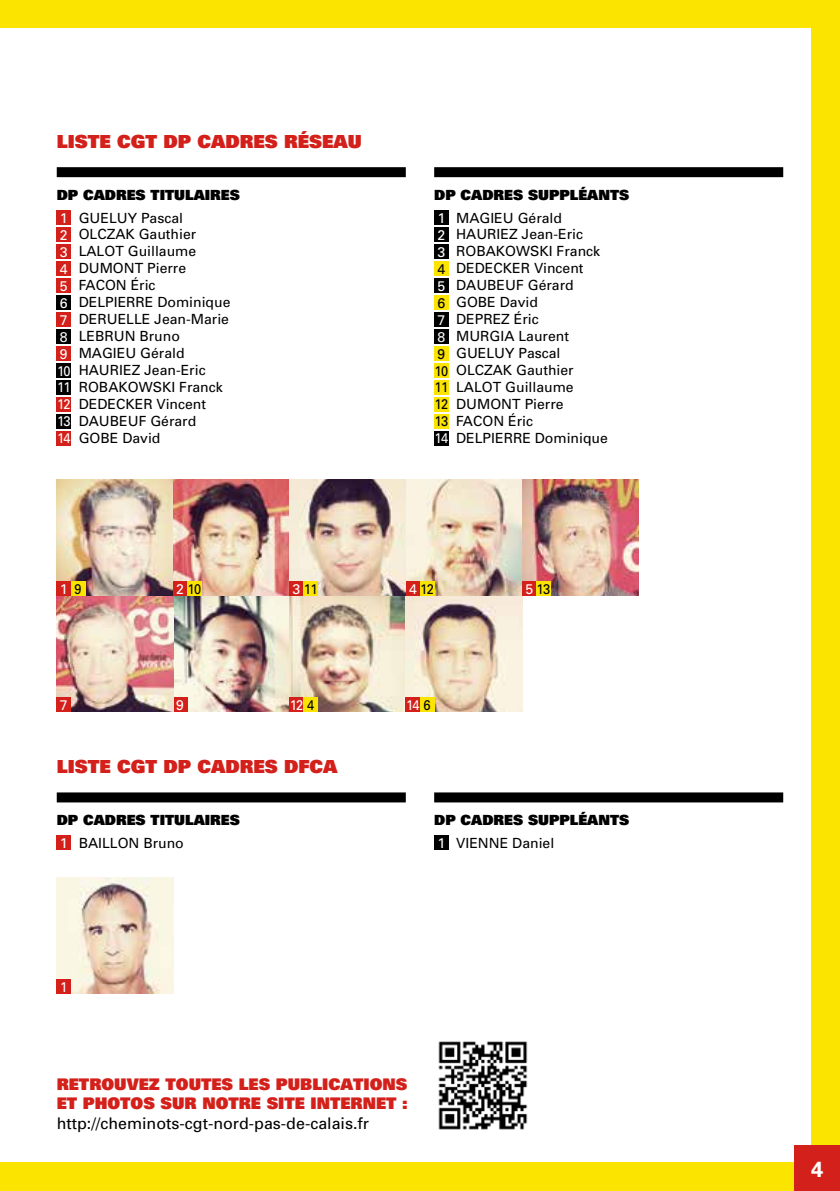
<style>
.page{position:relative;width:840px;height:1191px;background:#fff}
.page>*{position:absolute;margin:0;border:0;box-sizing:border-box;transform-origin:0 0}
.t1{font:700 22px "Univers";color:#fff}
.t2{font:900 18px "Univers";color:#d4201a}
.t3{font:900 16px/19.2px "Univers";color:#d4201a}
.t4{font:16px "Univers";color:#000}
.t5{font:14px/17px "Univers";color:#000}
.t6{font:900 14px/22.6px "Univers";color:#000}
.t7{font:14px "Univers";color:#000;scale:.91 1}
.t8{font:14px "Univers";color:#fff;scale:.91 1}
.t9{font:14px "Univers";color:#fff}
.s1{font-weight:400;color:#fff}
.s2{font-weight:400}
.s3{color:#fff}
.s4{color:#000}
</style>
<div class="page">
<div style="left:0;top:0;width:839px;height:28px;background:#fae400"></div>
<div style="left:0;top:1162px;width:839px;height:29px;background:#fae400"></div>
<div style="left:811px;top:0;width:28px;height:1191px;background:#fae400"></div>
<div style="left:794px;top:1145px;width:45px;height:46px;background:#d4201a"></div>
<div style="left:57px;top:167px;width:348px;height:10px;background:#000"></div>
<div style="left:57px;top:210px;width:14px;height:14px;background:#d4201a"></div>
<div style="left:57px;top:227px;width:14px;height:14px;background:#d4201a"></div>
<div style="left:57px;top:244px;width:14px;height:14px;background:#d4201a"></div>
<div style="left:57px;top:261px;width:14px;height:14px;background:#d4201a"></div>
<div style="left:57px;top:278px;width:14px;height:14px;background:#d4201a"></div>
<div style="left:57px;top:295px;width:14px;height:14px;background:#000"></div>
<div style="left:57px;top:312px;width:14px;height:14px;background:#d4201a"></div>
<div style="left:57px;top:329px;width:14px;height:14px;background:#000"></div>
<div style="left:57px;top:346px;width:14px;height:14px;background:#d4201a"></div>
<div style="left:57px;top:363px;width:14px;height:14px;background:#000"></div>
<div style="left:57px;top:380px;width:14px;height:14px;background:#000"></div>
<div style="left:57px;top:397px;width:14px;height:14px;background:#d4201a"></div>
<div style="left:57px;top:414px;width:14px;height:14px;background:#000"></div>
<div style="left:57px;top:431px;width:14px;height:14px;background:#d4201a"></div>
<div style="left:57px;top:792px;width:348px;height:10px;background:#000"></div>
<div style="left:57px;top:835px;width:14px;height:14px;background:#d4201a"></div>
<div style="left:434px;top:167px;width:348px;height:10px;background:#000"></div>
<div style="left:434px;top:210px;width:14px;height:14px;background:#000"></div>
<div style="left:434px;top:227px;width:14px;height:14px;background:#000"></div>
<div style="left:434px;top:244px;width:14px;height:14px;background:#000"></div>
<div style="left:434px;top:261px;width:14px;height:14px;background:#fae400"></div>
<div style="left:434px;top:278px;width:14px;height:14px;background:#000"></div>
<div style="left:434px;top:295px;width:14px;height:14px;background:#fae400"></div>
<div style="left:434px;top:312px;width:14px;height:14px;background:#000"></div>
<div style="left:434px;top:329px;width:14px;height:14px;background:#000"></div>
<div style="left:434px;top:346px;width:14px;height:14px;background:#fae400"></div>
<div style="left:434px;top:363px;width:14px;height:14px;background:#fae400"></div>
<div style="left:434px;top:380px;width:14px;height:14px;background:#fae400"></div>
<div style="left:434px;top:397px;width:14px;height:14px;background:#fae400"></div>
<div style="left:434px;top:414px;width:14px;height:14px;background:#fae400"></div>
<div style="left:434px;top:431px;width:14px;height:14px;background:#000"></div>
<div style="left:434px;top:792px;width:348px;height:10px;background:#000"></div>
<div style="left:434px;top:835px;width:14px;height:14px;background:#000"></div>
<img style="left:57px;top:877px;width:116px;height:117px">
<div style="left:57px;top:979px;width:14px;height:15px;background:#d4201a"></div>
<img style="left:173px;top:595px;width:116px;height:116px">
<div style="left:173px;top:697px;width:14px;height:14px;background:#d4201a"></div>
<img style="left:57px;top:595px;width:116px;height:116px">
<div style="left:57px;top:697px;width:14px;height:14px;background:#d4201a"></div>
<img style="left:57px;top:479px;width:116px;height:116px">
<div style="left:57px;top:581px;width:14px;height:14px;background:#d4201a"></div>
<div style="left:71px;top:581px;width:14px;height:14px;background:#fae400"></div>
<img style="left:173px;top:479px;width:116px;height:116px">
<div style="left:173px;top:581px;width:14px;height:14px;background:#d4201a"></div>
<div style="left:187px;top:581px;width:14px;height:14px;background:#fae400"></div>
<img style="left:289px;top:595px;width:116px;height:116px">
<div style="left:289px;top:697px;width:14px;height:14px;background:#d4201a"></div>
<div style="left:303px;top:697px;width:14px;height:14px;background:#fae400"></div>
<svg style="left:405px;top:595px;width:117px;height:116px;background:#e2d1bc"></svg>
<div style="left:405px;top:697px;width:15px;height:14px;background:#d4201a"></div>
<div style="left:420px;top:697px;width:14px;height:14px;background:#fae400"></div>
<img style="left:405px;top:479px;width:117px;height:116px">
<div style="left:405px;top:581px;width:15px;height:14px;background:#d4201a"></div>
<div style="left:420px;top:581px;width:14px;height:14px;background:#fae400"></div>
<img style="left:289px;top:479px;width:116px;height:116px">
<div style="left:289px;top:581px;width:14px;height:14px;background:#d4201a"></div>
<div style="left:303px;top:581px;width:14px;height:14px;background:#fae400"></div>
<img style="left:522px;top:479px;width:116px;height:116px">
<div style="left:522px;top:581px;width:14px;height:14px;background:#d4201a"></div>
<div style="left:536px;top:581px;width:14px;height:14px;background:#fae400"></div>
<img style="left:438px;top:1041px;width:90px;height:89px">
<p class="t2" style="left:57px;top:129px;width:23px">LISTE</p>
<p class="t2" style="left:117px;top:129px;width:246px">CGT DP CADRES RÉSEAU</p>
<p class="t6" style="left:57px;top:183px;width:184px">DP CADRES TITULAIRES<br><span class="s1">1</span> <span class="s2">GUELUY Pascal</span></p>
<p class="t5" style="left:57px;top:226px;width:175px"><span class="s3">2</span> OLCZAK Gauthier<br><span class="s3">3</span> LALOT Guillaume<br><span class="s3">4</span> DUMONT Pierre<br><span class="s3">5</span> FACON Éric<br><span class="s3">6</span> DELPIERRE Dominique<br><span class="s3">7</span> DERUELLE Jean-Marie<br><span class="s3">8</span> LEBRUN Bruno<br><span class="s3">9</span> MAGIEU Gérald<br><span class="s3">10</span> HAURIEZ Jean-Eric<br><span class="s3">11</span> ROBAKOWSKI Franck<br><span class="s3">12</span> DEDECKER Vincent<br><span class="s3">13</span> DAUBEUF Gérard<br><span class="s3">14</span> GOBE David</p>
<p class="t6" style="left:434px;top:183px;width:196px">DP CADRES SUPPLÉANTS<br><span class="s1">1</span> <span class="s2">MAGIEU Gérald</span></p>
<p class="t5" style="left:434px;top:226px;width:175px"><span class="s3">2</span> HAURIEZ Jean-Eric<br><span class="s3">3</span> ROBAKOWSKI Franck<br>4 DEDECKER Vincent<br><span class="s3">5</span> DAUBEUF Gérard<br>6 GOBE David<br><span class="s3">7</span> DEPREZ Éric<br><span class="s3">8</span> MURGIA Laurent<br>9 GUELUY Pascal<br>10 OLCZAK Gauthier<br>11 LALOT Guillaume<br>12 DUMONT Pierre<br>13 FACON Éric<br><span class="s3">14</span> DELPIERRE Dominique</p>
<p class="t9" style="left:60px;top:580px;width:23px">1 <span class="s4">9</span></p>
<p class="t7" style="left:176px;top:580px;width:29px"><span class="s3">2</span> 10</p>
<p class="t9" style="left:60px;top:697px;width:9px">7</p>
<p class="t9" style="left:176px;top:697px;width:9px">9</p>
<p class="t7" style="left:292px;top:580px;width:29px"><span class="s3">3</span> 11</p>
<p class="t7" style="left:409px;top:580px;width:29px"><span class="s3">4</span> 12</p>
<p class="t7" style="left:525px;top:580px;width:29px"><span class="s3">5</span> 13</p>
<p class="t8" style="left:289px;top:697px;width:28px">12 <span class="s4">4</span></p>
<p class="t8" style="left:406px;top:697px;width:28px">14 <span class="s4">6</span></p>
<p class="t2" style="left:57px;top:754px;width:23px">LISTE</p>
<p class="t2" style="left:117px;top:754px;width:222px">CGT DP CADRES DFCA</p>
<p class="t6" style="left:57px;top:808px;width:184px">DP CADRES TITULAIRES<br><span class="s1">1</span> <span class="s2">BAILLON Bruno</span></p>
<p class="t6" style="left:434px;top:808px;width:196px">DP CADRES SUPPLÉANTS<br><span class="s1">1</span> <span class="s2">VIENNE Daniel</span></p>
<p class="t8" style="left:60px;top:979px;width:9px">1</p>
<p class="t3" style="left:57px;top:1074px;width:352px">RETROUVEZ TOUTES LES PUBLICATIONS<br>ET PHOTOS SUR NOTRE SITE INTERNET :</p>
<p class="t4" style="left:57px;top:1113px;width:313px">http://cheminots-cgt-nord-pas-de-calais.fr</p>
<h1 class="t1" style="left:810px;top:1156px;width:14px">4</h1>
</div>
